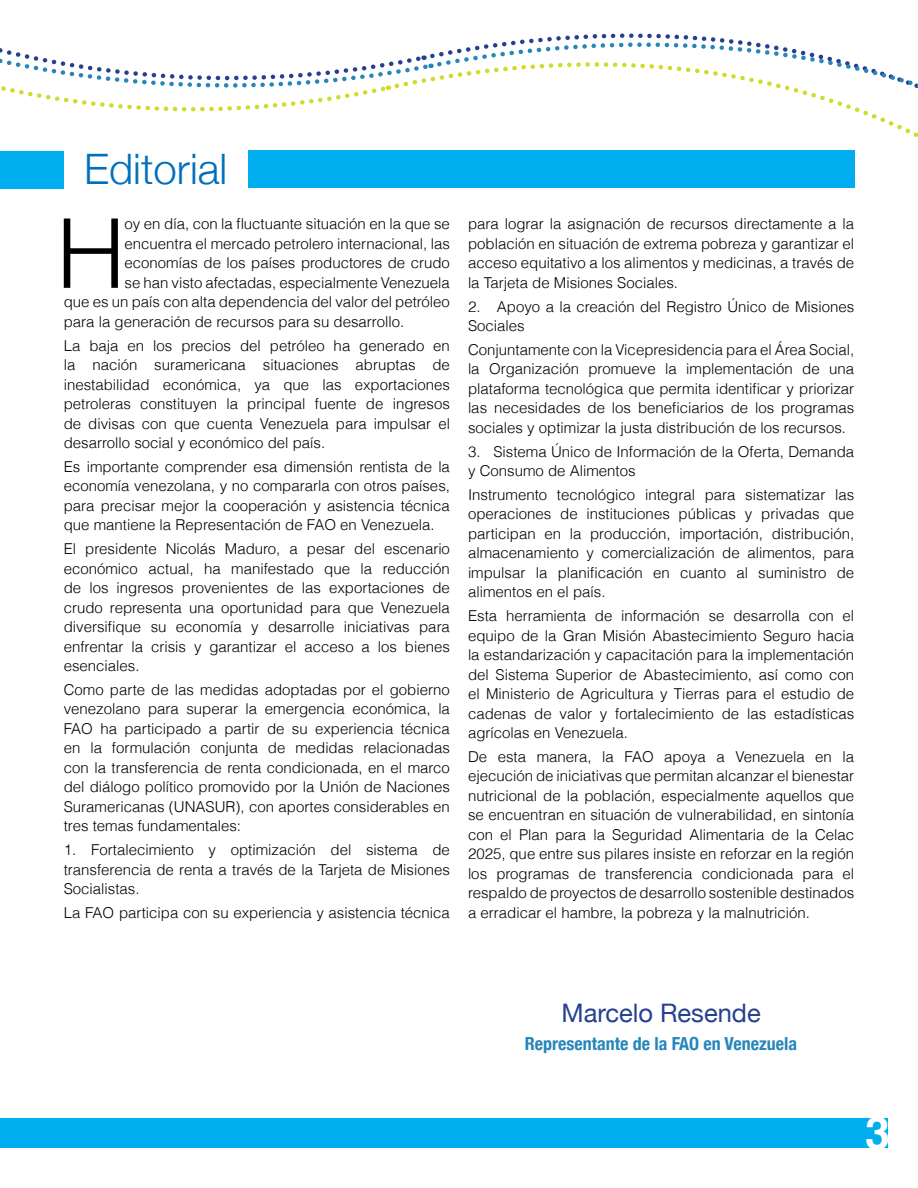
<style>
.page{position:relative;width:918px;height:1188px;background:#fff}
.page>*{position:absolute;margin:0;border:0;box-sizing:border-box;transform-origin:0 0}
.t1{font:300 96.3px "Helvetica";color:#000}
.t2{font:700 45px "Helvetica";color:#fff}
.t3{font:300 42px "Helvetica Neue";color:#0070bb}
.t4{font:25.5px "Helvetica Neue";color:#25408f}
.t5{font:700 condensed 18px "Helvetica Neue";color:#2686ba}
.t6{font:300 15px/19.5px "Helvetica";color:#000;text-align:justify}
</style>
<div class="page">
<div style="left:248px;top:150px;width:606px;height:38px;background:#00aeef"></div>
<div style="left:0;top:151px;width:64px;height:37px;background:#00aeef"></div>
<div style="left:0;top:1118px;width:887px;height:30px;background:#00aeef"></div>
<svg style="left:0;top:48px;width:431px;height:64px"></svg>
<svg style="left:434px;top:33px;width:484px;height:146px"></svg>
<svg style="left:424px;top:55px;width:7px;height:13px"></svg>
<h3 class="t3" style="left:84px;top:135px;width:145px">Editorial</h3>
<h1 class="t1" style="left:56px;top:176px;width:71px">H</h1>
<p class="t6" style="left:125px;top:214px;width:327px">oy en día, con la fluctuante situación en la que se</p>
<p class="t6" style="left:125px;top:233px;width:327px">encuentra el mercado petrolero internacional, las</p>
<p class="t6" style="left:125px;top:253px;width:327px">economías de los países productores de crudo</p>
<p class="t6" style="left:125px;top:272px;width:327px">se han visto afectadas, especialmente Venezuela</p>
<p class="t6" style="left:64px;top:292px;width:388px">que es un país con alta dependencia del valor del petróleo</p>
<p class="t6" style="left:64px;top:311px;width:342px">para la generación de recursos para su desarrollo.</p>
<p class="t6" style="left:64px;top:335px;width:388px">La baja en los precios del petróleo ha generado en la nación suramericana situaciones abruptas de inestabilidad económica, ya que las exportaciones petroleras constituyen la principal fuente de ingresos de divisas con que cuenta Venezuela para impulsar el desarrollo social y económico del país.</p>
<p class="t6" style="left:64px;top:456px;width:388px">Es importante comprender esa dimensión rentista de la economía venezolana, y no compararla con otros países, para precisar mejor la cooperación y asistencia técnica que mantiene la Representación de FAO en Venezuela.</p>
<p class="t6" style="left:64px;top:538px;width:388px">El presidente Nicolás Maduro, a pesar del escenario económico actual, ha manifestado que la reducción de los ingresos provenientes de las exportaciones de crudo representa una oportunidad para que Venezuela diversifique su economía y desarrolle iniciativas para enfrentar la crisis y garantizar el acceso a los bienes esenciales.</p>
<p class="t6" style="left:64px;top:679px;width:388px">Como parte de las medidas adoptadas por el gobierno venezolano para superar la emergencia económica, la FAO ha participado a partir de su experiencia técnica en la formulación conjunta de medidas relacionadas con la transferencia de renta condicionada, en el marco del diálogo político promovido por la Unión de Naciones Suramericanas (UNASUR), con aportes considerables en tres temas fundamentales:</p>
<p class="t6" style="left:64px;top:839px;width:388px">1. Fortalecimiento y optimización del sistema de transferencia de renta a través de la Tarjeta de Misiones Socialistas.</p>
<p class="t6" style="left:64px;top:902px;width:388px">La FAO participa con su experiencia y asistencia técnica</p>
<p class="t6" style="left:468px;top:214px;width:388px">para lograr la asignación de recursos directamente a la población en situación de extrema pobreza y garantizar el acceso equitativo a los alimentos y medicinas, a través de la Tarjeta de Misiones Sociales.</p>
<p class="t6" style="left:468px;top:296px;width:388px">2. Apoyo a la creación del Registro Único de Misiones<br>Sociales</p>
<p class="t6" style="left:468px;top:339px;width:388px">Conjuntamente con la Vicepresidencia para el Área Social, la Organización promueve la implementación de una plataforma tecnológica que permita identificar y priorizar las necesidades de los beneficiarios de los programas sociales y optimizar la justa distribución de los recursos.</p>
<p class="t6" style="left:468px;top:441px;width:388px">3. Sistema Único de Información de la Oferta, Demanda y Consumo de Alimentos</p>
<p class="t6" style="left:468px;top:484px;width:388px">Instrumento tecnológico integral para sistematizar las operaciones de instituciones públicas y privadas que participan en la producción, importación, distribución, almacenamiento y comercialización de alimentos, para impulsar la planificación en cuanto al suministro de alimentos en el país.</p>
<p class="t6" style="left:468px;top:605px;width:388px">Esta herramienta de información se desarrolla con el equipo de la Gran Misión Abastecimiento Seguro hacia la estandarización y capacitación para la implementación del Sistema Superior de Abastecimiento, así como con el Ministerio de Agricultura y Tierras para el estudio de cadenas de valor y fortalecimiento de las estadísticas agrícolas en Venezuela.</p>
<p class="t6" style="left:468px;top:746px;width:388px">De esta manera, la FAO apoya a Venezuela en la ejecución de iniciativas que permitan alcanzar el bienestar nutricional de la población, especialmente aquellos que se encuentran en situación de vulnerabilidad, en sintonía con el Plan para la Seguridad Alimentaria de la Celac 2025, que entre sus pilares insiste en reforzar en la región los programas de transferencia condicionada para el respaldo de proyectos de desarrollo sostenible destinados a erradicar el hambre, la pobreza y la malnutrición.</p>
<h3 class="t4" style="left:561px;top:994px;width:201px">Marcelo Resende</h3>
<p class="t5" style="left:525px;top:1029px;width:274px">Representante de la FAO en Venezuela</p>
<h2 class="t2" style="left:865px;top:1097px;width:27px">3</h2>
</div>
